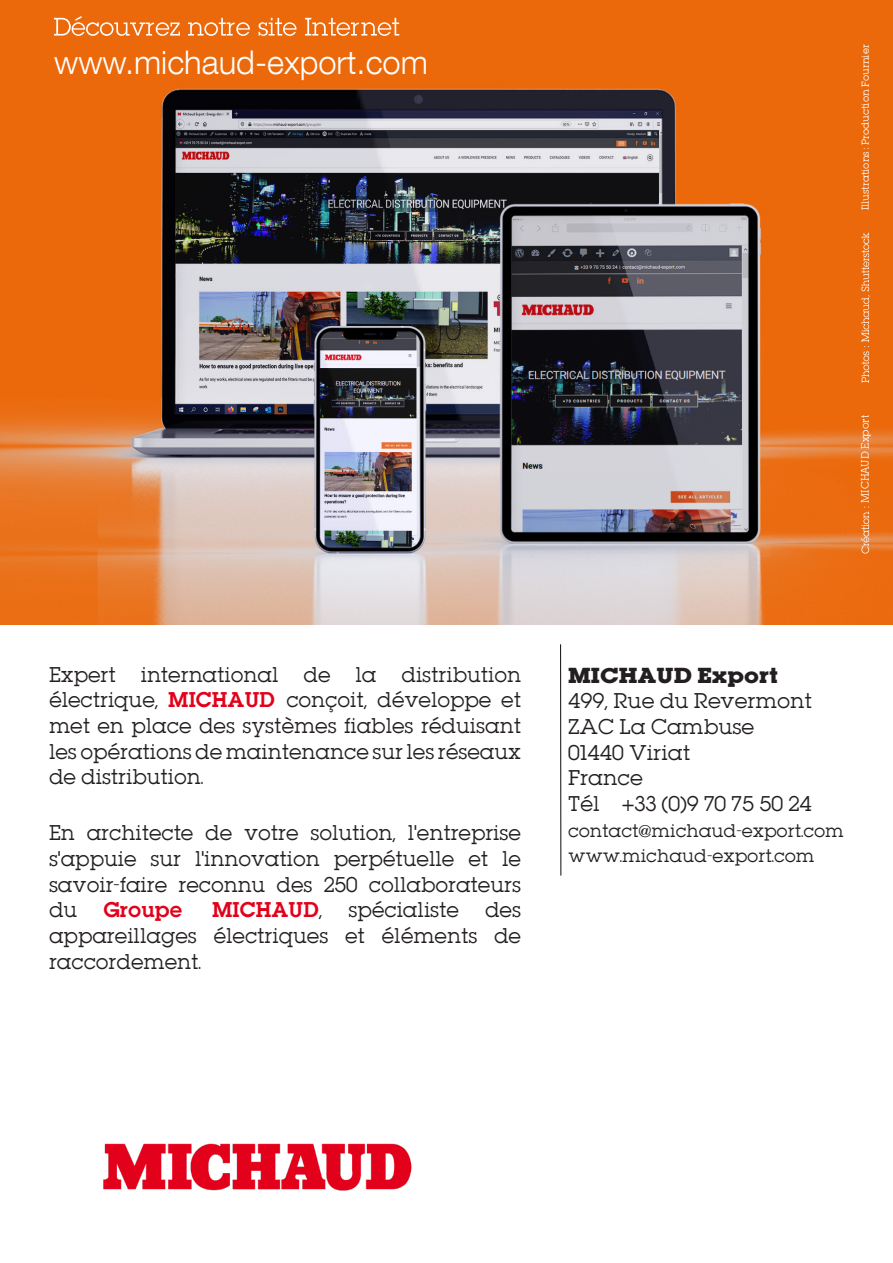
<style>
.page{position:relative;width:893px;height:1263px;background:#fff}
.page>*{position:absolute;margin:0;border:0;box-sizing:border-box;transform-origin:0 0}
.t1{font:300 32.7px "Helvetica Neue LT Com";color:#fff}
.t2{font:19.05px/25.7px "Lubalin";color:#231f20;text-align:justify}
.t3{font:19.05px "Lubalin Demi";color:#e2001a}
.t4{font:700 19.05px "Lubalin";color:#231f20;scale:1.12 1}
.t5{font:16.35px/25.7px "Lubalin";color:#231f20}
.t6{font:10.5px "Lubalin Graph IT Cby BT";color:#fff}
.t7{font:9px "Lubalin";color:#fff}
.s1{font-family:"Lubalin Demi";color:#e2001a}
.s2{font-family:"Lubalin";color:#231f20}
</style>
<div class="page">
<img style="left:0;top:0;width:893px;height:624px">
<img style="left:103px;top:1143px;width:309px;height:48px">
<hr style="left:560px;top:644px;width:1px;height:231px;background:#231f20">
<svg style="left:861px;top:507px;width:8px;height:47px"></svg>
<svg style="left:861px;top:233px;width:9px;height:150px"></svg>
<svg style="left:54px;top:16px;width:345px;height:20px;background:#ef893f"></svg>
<h1 class="t1" style="left:54px;top:43px;width:375px">www.michaud-export.com</h1>
<p class="t7" style="left:859px;top:210px;width:167px;rotate:-90deg">Illustrations : Production Fournier</p>
<p class="t6" style="left:859px;top:503px;width:89px;rotate:-90deg">MICHAUD Export</p>
<p class="t2" style="left:49px;top:661px;width:68px">Expert</p>
<p class="t2" style="left:141px;top:661px;width:139px">international</p>
<p class="t2" style="left:303px;top:661px;width:29px">de</p>
<p class="t2" style="left:355px;top:661px;width:23px">la</p>
<p class="t2" style="left:49px;top:661px;width:473px;text-indent:352px">distribution électrique, <span class="s1">MICHAUD</span> conçoit, développe et met en place des systèmes fiables réduisant les opérations de maintenance sur les réseaux de distribution.</p>
<p class="t2" style="left:49px;top:820px;width:473px">En architecte de votre solution, l'entreprise s'appuie sur l'innovation perpétuelle et le savoir-faire reconnu des 250 collaborateurs du</p>
<p class="t3" style="left:103px;top:896px;width:81px">Groupe</p>
<p class="t3" style="left:212px;top:896px;width:112px">MICHAUD<span class="s2">,</span></p>
<p class="t2" style="left:348px;top:897px;width:112px">spécialiste</p>
<p class="t2" style="left:49px;top:897px;width:474px;text-indent:436px">des appareillages électriques et éléments de raccordement.</p>
<p class="t4" style="left:568px;top:661px;width:189px">MICHAUD Export</p>
<p class="t2" style="left:568px;top:688px;width:245px;text-align:left">499, Rue du Revermont<br>ZAC La Cambuse<br>01440 Viriat<br>France<br>Tél +33 (0)9 70 75 50 24</p>
<p class="t5" style="left:568px;top:817px;width:277px">contact@michaud-export.com www.michaud-export.com</p>
</div>
